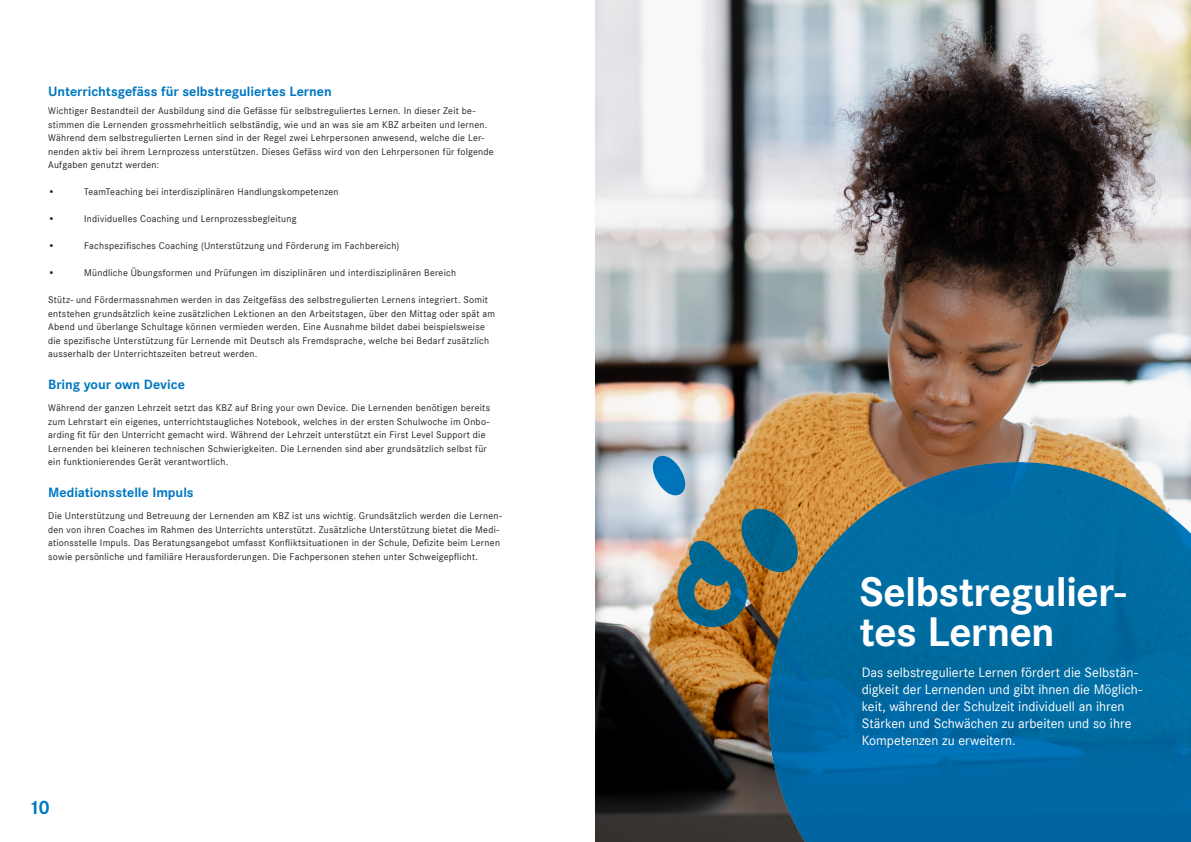
<style>
.page{position:relative;width:1191px;height:842px;background:#fff}
.page>*{position:absolute;margin:0;border:0;box-sizing:border-box;transform-origin:0 0}
.t1{font:700 43px/40px "Corporate S";letter-spacing:-.015em;color:#fff}
.t2{font:700 20px "Corporate S";color:#0078c0}
.t3{font:14px/17px "Corporate S";color:#fff}
.t4{font:700 14px "Corporate S";color:#0078c0}
.t5{font:10px/13.5px "Corporate S";letter-spacing:.025em;color:#231f20}
</style>
<div class="page">
<img style="left:595px;top:0;width:596px;height:842px">
<svg style="left:653px;top:455px;width:32px;height:42px"></svg>
<svg style="left:677px;top:507px;width:91px;height:121px;background:#6e7967"></svg>
<svg style="left:768px;top:462px;width:423px;height:380px;background:#146e9a"></svg>
<h3 class="t4" style="left:48px;top:82px;width:285px">Unterrichtsgefäss für selbstreguliertes Lernen</h3>
<p class="t5" style="left:48px;top:104px;width:447px">Wichtiger Bestandteil der Ausbildung sind die Gefässe für selbstreguliertes Lernen. In dieser Zeit be&shy;stimmen die Lernenden grossmehrheitlich selbständig, wie und an was sie am KBZ arbeiten und lernen.<br>Während dem selbstregulierten Lernen sind in der Regel zwei Lehrpersonen anwesend, welche die Ler&shy;nenden aktiv bei ihrem Lernprozess unterstützen. Dieses Gefäss wird von den Lehrpersonen für folgende Aufgaben genutzt werden:</p>
<p class="t5" style="left:48px;top:185px;width:8px">•</p>
<p class="t5" style="left:84px;top:185px;width:256px">TeamTeaching bei interdisziplinären Handlungskompetenzen</p>
<p class="t5" style="left:48px;top:212px;width:8px">•</p>
<p class="t5" style="left:84px;top:212px;width:214px">Individuelles Coaching und Lernprozessbegleitung</p>
<p class="t5" style="left:48px;top:239px;width:8px">•</p>
<p class="t5" style="left:84px;top:239px;width:317px">Fachspezifisches Coaching (Unterstützung und Förderung im Fachbereich)</p>
<p class="t5" style="left:48px;top:266px;width:8px">•</p>
<p class="t5" style="left:84px;top:266px;width:373px">Mündliche Übungsformen und Prüfungen im disziplinären und interdisziplinären Bereich</p>
<p class="t5" style="left:48px;top:293px;width:448px">Stütz- und Fördermassnahmen werden in das Zeitgefäss des selbstregulierten Lernens integriert. Somit entstehen grundsätzlich keine zusätzlichen Lektionen an den Arbeitstagen, über den Mittag oder spät am Abend und überlange Schultage können vermieden werden. Eine Ausnahme bildet dabei beispielsweise die spezifische Unterstützung für Lernende mit Deutsch als Fremdsprache, welche bei Bedarf zusätzlich ausserhalb der Unterrichtszeiten betreut werden.</p>
<h3 class="t4" style="left:48px;top:374px;width:138px">Bring your own Device</h3>
<p class="t5" style="left:48px;top:401px;width:443px">Während der ganzen Lehrzeit setzt das KBZ auf Bring your own Device. Die Lernenden benötigen bereits zum Lehrstart ein eigenes, unterrichtstaugliches Notebook, welches in der ersten Schulwoche im Onbo&shy;arding fit für den Unterricht gemacht wird. Während der Lehrzeit unterstützt ein First Level Support die Lernenden bei kleineren technischen Schwierigkeiten. Die Lernenden sind aber grundsätzlich selbst für ein funktionierendes Gerät verantwortlich.</p>
<h3 class="t4" style="left:48px;top:482px;width:147px">Mediationsstelle Impuls</h3>
<p class="t5" style="left:48px;top:509px;width:455px">Die Unterstützung und Betreuung der Lernenden am KBZ ist uns wichtig. Grundsätzlich werden die Lernen&shy;den von ihren Coaches im Rahmen des Unterrichts unterstützt. Zusätzliche Unterstützung bietet die Medi&shy;ationsstelle Impuls. Das Beratungsangebot umfasst Konfliktsituationen in der Schule, Defizite beim Lernen sowie persönliche und familiäre Herausforderungen. Die Fachpersonen stehen unter Schweigepflicht.</p>
<h2 class="t2" style="left:28px;top:793px;width:23px">10</h2>
<h1 class="t1" style="left:859px;top:570px;width:268px">Selbstregulier&shy;tes Lernen</h1>
<h3 class="t3" style="left:861px;top:664px;width:282px">Das selbstregulierte Lernen fördert die Selbstän&shy;digkeit der Lernenden und gibt ihnen die Möglich&shy;keit, während der Schulzeit individuell an ihren Stärken und Schwächen zu arbeiten und so ihre Kompetenzen zu erweitern.</h3>
</div>
